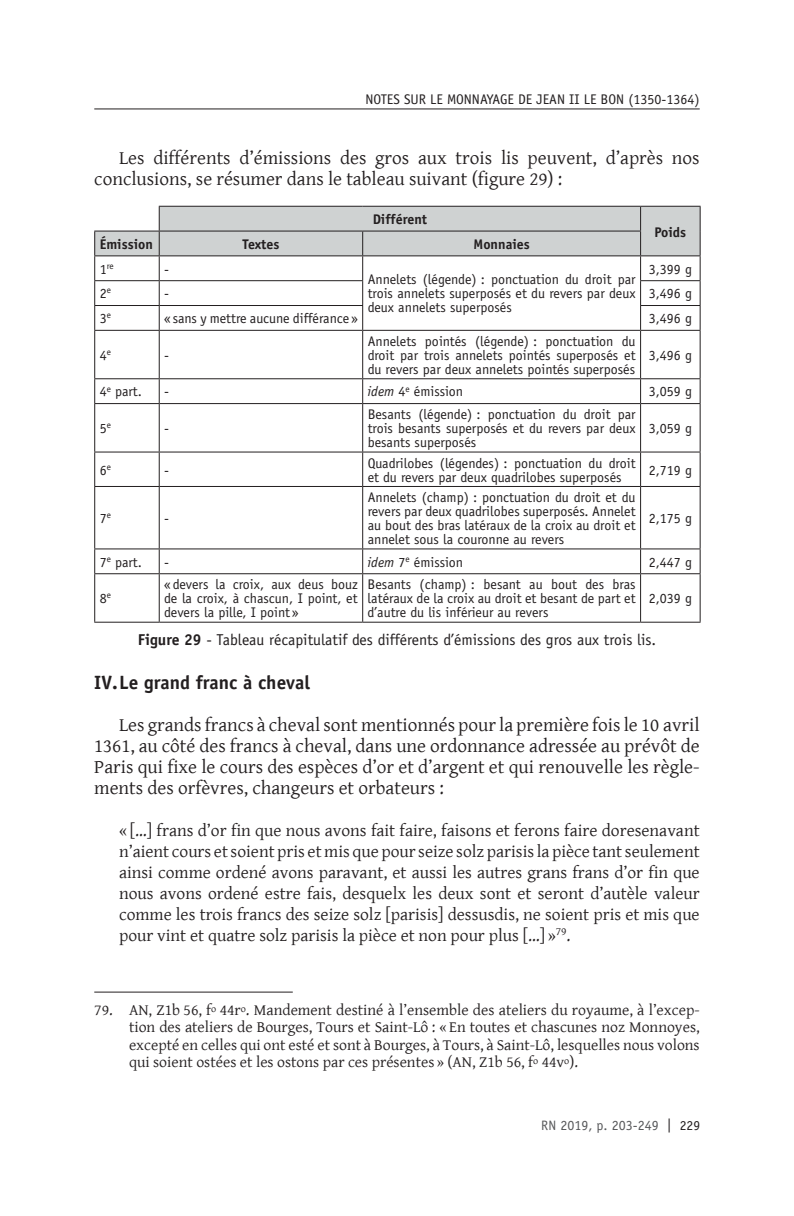
<style>
.page{position:relative;width:794px;height:1216px;background:#fff}
.page>*{position:absolute;margin:0;border:0;box-sizing:border-box;transform-origin:0 0}
.t1{font:19.25px/21px "Gentium Basic";color:#231f20}
.t2{font:700 19.25px "Officina Sans";color:#231f20}
.t3{font:17.5px/21px "Gentium Basic";color:#231f20;text-align:justify}
.t4{font:15.75px/17.5px "Gentium Basic";color:#231f20;text-align:justify}
.t5{font:15.75px "Officina Sans";color:#231f20}
.t6{font:14px/14px "Officina Sans";color:#231f20;text-align:justify}
.t7{font:700 14px "Officina Sans";color:#231f20}
.t8{font:14px "Officina Sans";color:#57585a}
.t9{font:9.1px "Officina Sans";color:#231f20}
.s1{font-size:14px}
.s2{font-style:italic}
.s3{font-weight:700}
.s4{font-size:13.65px}
.s5{color:#231f20}
.s6{font-size:13.65px;color:#231f20}
</style>
<div class="page">
<hr style="left:94px;top:108px;width:605px;height:1px;background:#231f20">
<hr style="left:699px;top:331px;width:1px;height:47px;background:#231f20">
<svg style="left:699px;top:379px;width:1px;height:24px"></svg>
<hr style="left:699px;top:404px;width:1px;height:47px;background:#231f20">
<hr style="left:699px;top:452px;width:1px;height:34px;background:#231f20">
<hr style="left:699px;top:487px;width:1px;height:61px;background:#231f20">
<svg style="left:699px;top:549px;width:1px;height:24px"></svg>
<hr style="left:94px;top:330px;width:65px;height:1px;background:#231f20">
<hr style="left:159px;top:330px;width:204px;height:1px;background:#231f20">
<hr style="left:363px;top:330px;width:277px;height:1px;background:#231f20">
<hr style="left:640px;top:330px;width:60px;height:1px;background:#231f20">
<hr style="left:94px;top:378px;width:65px;height:1px;background:#231f20">
<hr style="left:159px;top:378px;width:204px;height:1px;background:#231f20">
<hr style="left:363px;top:378px;width:277px;height:1px;background:#231f20">
<hr style="left:640px;top:378px;width:60px;height:1px;background:#231f20">
<hr style="left:94px;top:403px;width:65px;height:1px;background:#231f20">
<hr style="left:159px;top:403px;width:204px;height:1px;background:#231f20">
<hr style="left:363px;top:403px;width:277px;height:1px;background:#231f20">
<hr style="left:640px;top:403px;width:60px;height:1px;background:#231f20">
<hr style="left:94px;top:451px;width:65px;height:1px;background:#231f20">
<hr style="left:159px;top:451px;width:204px;height:1px;background:#231f20">
<hr style="left:363px;top:451px;width:277px;height:1px;background:#231f20">
<hr style="left:640px;top:451px;width:60px;height:1px;background:#231f20">
<hr style="left:94px;top:486px;width:65px;height:1px;background:#231f20">
<hr style="left:159px;top:486px;width:204px;height:1px;background:#231f20">
<hr style="left:363px;top:486px;width:277px;height:1px;background:#231f20">
<hr style="left:640px;top:486px;width:60px;height:1px;background:#231f20">
<hr style="left:94px;top:548px;width:65px;height:1px;background:#231f20">
<hr style="left:159px;top:548px;width:204px;height:1px;background:#231f20">
<hr style="left:363px;top:548px;width:277px;height:1px;background:#231f20">
<hr style="left:640px;top:548px;width:60px;height:1px;background:#231f20">
<hr style="left:94px;top:573px;width:65px;height:1px;background:#231f20">
<hr style="left:159px;top:573px;width:204px;height:1px;background:#231f20">
<hr style="left:363px;top:573px;width:277px;height:1px;background:#231f20">
<hr style="left:640px;top:573px;width:60px;height:1px;background:#231f20">
<hr style="left:94px;top:621px;width:65px;height:1px;background:#231f20">
<hr style="left:159px;top:621px;width:204px;height:1px;background:#231f20">
<hr style="left:363px;top:621px;width:277px;height:1px;background:#231f20">
<hr style="left:640px;top:621px;width:60px;height:1px;background:#231f20">
<svg style="left:94px;top:206px;width:606px;height:124px"></svg>
<hr style="left:94px;top:331px;width:1px;height:47px;background:#231f20">
<hr style="left:159px;top:331px;width:1px;height:47px;background:#231f20">
<hr style="left:362px;top:331px;width:1px;height:47px;background:#231f20">
<hr style="left:640px;top:331px;width:1px;height:47px;background:#231f20">
<svg style="left:94px;top:379px;width:1px;height:24px"></svg>
<svg style="left:159px;top:379px;width:1px;height:24px"></svg>
<svg style="left:362px;top:379px;width:1px;height:24px"></svg>
<svg style="left:640px;top:379px;width:1px;height:24px"></svg>
<hr style="left:94px;top:404px;width:1px;height:47px;background:#231f20">
<hr style="left:159px;top:404px;width:1px;height:47px;background:#231f20">
<hr style="left:362px;top:404px;width:1px;height:47px;background:#231f20">
<hr style="left:640px;top:404px;width:1px;height:47px;background:#231f20">
<hr style="left:94px;top:452px;width:1px;height:34px;background:#231f20">
<hr style="left:159px;top:452px;width:1px;height:34px;background:#231f20">
<hr style="left:362px;top:452px;width:1px;height:34px;background:#231f20">
<hr style="left:640px;top:452px;width:1px;height:34px;background:#231f20">
<hr style="left:94px;top:487px;width:1px;height:61px;background:#231f20">
<hr style="left:159px;top:487px;width:1px;height:61px;background:#231f20">
<hr style="left:362px;top:487px;width:1px;height:61px;background:#231f20">
<hr style="left:640px;top:487px;width:1px;height:61px;background:#231f20">
<svg style="left:94px;top:549px;width:1px;height:24px"></svg>
<svg style="left:159px;top:549px;width:1px;height:24px"></svg>
<svg style="left:362px;top:549px;width:1px;height:24px"></svg>
<svg style="left:640px;top:549px;width:1px;height:24px"></svg>
<hr style="left:94px;top:574px;width:1px;height:47px;background:#231f20">
<hr style="left:159px;top:574px;width:1px;height:47px;background:#231f20">
<hr style="left:362px;top:574px;width:1px;height:47px;background:#231f20">
<hr style="left:640px;top:574px;width:1px;height:47px;background:#231f20">
<hr style="left:699px;top:574px;width:1px;height:47px;background:#231f20">
<hr style="left:94px;top:991px;width:199px;height:1px;background:#231f20">
<p class="t6" style="left:365px;top:92px;width:335px">NOTES SUR LE MONNAYAGE DE JEAN II LE BON (1350-1364)</p>
<h1 class="t1" style="left:94px;top:146px;width:607px;text-indent:25px">Les différents d’émissions des gros aux trois lis peuvent, d’après nos conclusions, se résumer dans le tableau suivant (figure 29) :</h1>
<p class="t7" style="left:373px;top:211px;width:56px">Différent</p>
<p class="t7" style="left:654px;top:223px;width:33px">Poids</p>
<p class="t7" style="left:100px;top:235px;width:55px">Émission</p>
<p class="t7" style="left:242px;top:235px;width:38px">Textes</p>
<p class="t7" style="left:473px;top:235px;width:58px">Monnaies</p>
<p class="t9" style="left:100px;top:260px;width:15px"><span class="s1">1</span>re</p>
<p class="t6" style="left:164px;top:262px;width:6px">-</p>
<p class="t6" style="left:368px;top:272px;width:269px">Annelets (légende) : ponctuation du droit par trois annelets superposés et du revers par deux deux annelets superposés</p>
<p class="t6" style="left:648px;top:262px;width:45px">3,399 g</p>
<p class="t6" style="left:100px;top:286px;width:13px">2<sup>e</sup></p>
<p class="t6" style="left:164px;top:286px;width:6px">-</p>
<p class="t6" style="left:648px;top:286px;width:45px">3,496 g</p>
<p class="t6" style="left:100px;top:311px;width:13px">3<sup>e</sup></p>
<p class="t6" style="left:164px;top:311px;width:195px">« sans y mettre aucune différance »</p>
<p class="t6" style="left:648px;top:311px;width:45px">3,496 g</p>
<p class="t6" style="left:100px;top:348px;width:13px">4<sup>e</sup></p>
<p class="t6" style="left:164px;top:348px;width:6px">-</p>
<p class="t6" style="left:368px;top:334px;width:269px">Annelets pointés (légende) : ponctuation du droit par trois annelets pointés superposés et du revers par deux annelets pointés superposés</p>
<p class="t6" style="left:648px;top:348px;width:45px">3,496 g</p>
<p class="t6" style="left:100px;top:385px;width:44px">4<sup>e</sup> part.</p>
<p class="t6" style="left:164px;top:385px;width:6px">-</p>
<p class="t6" style="left:368px;top:385px;width:97px"><span class="s2">idem</span> 4<sup>e</sup> émission</p>
<p class="t6" style="left:648px;top:385px;width:45px">3,059 g</p>
<p class="t6" style="left:100px;top:421px;width:13px">5<sup>e</sup></p>
<p class="t6" style="left:164px;top:421px;width:6px">-</p>
<p class="t6" style="left:368px;top:407px;width:269px">Besants (légende) : ponctuation du droit par trois besants superposés et du revers par deux besants superposés</p>
<p class="t6" style="left:648px;top:421px;width:45px">3,059 g</p>
<p class="t6" style="left:100px;top:463px;width:13px">6<sup>e</sup></p>
<p class="t6" style="left:164px;top:463px;width:6px">-</p>
<p class="t6" style="left:100px;top:511px;width:13px">7<sup>e</sup></p>
<p class="t6" style="left:164px;top:511px;width:6px">-</p>
<p class="t6" style="left:368px;top:456px;width:269px">Quadrilobes (légendes) : ponctuation du droit et du revers par deux quadrilobes superposés</p>
<p class="t6" style="left:648px;top:463px;width:45px">2,719 g</p>
<p class="t6" style="left:368px;top:490px;width:269px">Annelets (champ) : ponctuation du droit et du revers par deux quadrilobes superposés. Annelet au bout des bras latéraux de la croix au droit et annelet sous la couronne au revers</p>
<p class="t6" style="left:648px;top:511px;width:45px">2,175 g</p>
<p class="t6" style="left:100px;top:555px;width:44px">7<sup>e</sup> part.</p>
<p class="t6" style="left:164px;top:555px;width:6px">-</p>
<p class="t6" style="left:368px;top:555px;width:97px"><span class="s2">idem</span> 7<sup>e</sup> émission</p>
<p class="t6" style="left:648px;top:555px;width:45px">2,447 g</p>
<p class="t6" style="left:100px;top:591px;width:13px">8<sup>e</sup></p>
<p class="t6" style="left:164px;top:577px;width:195px">«devers la croix, aux deus bouz de la croix, à chascun, I point, et devers la pille, I point »</p>
<p class="t6" style="left:368px;top:577px;width:269px">Besants (champ) : besant au bout des bras latéraux de la croix au droit et besant de part et d’autre du lis inférieur au revers</p>
<p class="t6" style="left:648px;top:591px;width:45px">2,039 g</p>
<p class="t5" style="left:138px;top:630px;width:520px"><span class="s3">Figure 29</span> - Tableau récapitulatif des différents d’émissions des gros aux trois lis.</p>
<h1 class="t2" style="left:94px;top:670px;width:217px">IV.Le grand franc à cheval</h1>
<p class="t1" style="left:94px;top:713px;width:607px;text-align:justify;text-indent:25px">Les grands francs à cheval sont mentionnés pour la première fois le 10 avril 1361, au côté des francs à cheval, dans une ordonnance adressée au prévôt de Paris qui fixe le cours des espèces d’or et d’argent et qui renouvelle les règle&shy;ments des orfèvres, changeurs et orbateurs :</p>
<p class="t3" style="left:119px;top:819px;width:582px">« […] frans d’or fin que nous avons fait faire, faisons et ferons faire doresenavant n’aient cours et soient pris et mis que pour seize solz parisis la pièce tant seulement ainsi comme ordené avons paravant, et aussi les autres grans frans d’or fin que nous avons ordené estre fais, desquelx les deux sont et seront d’autèle valeur comme les trois francs des seize solz [parisis] dessusdis, ne soient pris et mis que pour vint et quatre solz parisis la pièce et non pour plus […] »<sup>79</sup>.</p>
<p class="t4" style="left:129px;top:1000px;width:572px;text-indent:-35px">79. AN, Z1b 56, f<sup>o</sup> 44r<sup>o</sup>. Mandement destiné à l’ensemble des ateliers du royaume, à l’excep&shy;tion des ateliers de Bourges, Tours et Saint-Lô : « En toutes et chascunes noz Monnoyes, excepté en celles qui ont esté et sont à Bourges, à Tours, à Saint-Lô, lesquelles nous volons qui soient ostées et les ostons par ces présentes » (AN, Z1b 56, f<sup>o</sup> 44v<sup>o</sup>).</p>
<p class="t8" style="left:541px;top:1116px;width:160px"><span class="s4">RN</span> 2019, p. 203-249 <span class="s5">|</span> <span class="s6">229</span></p>
</div>
